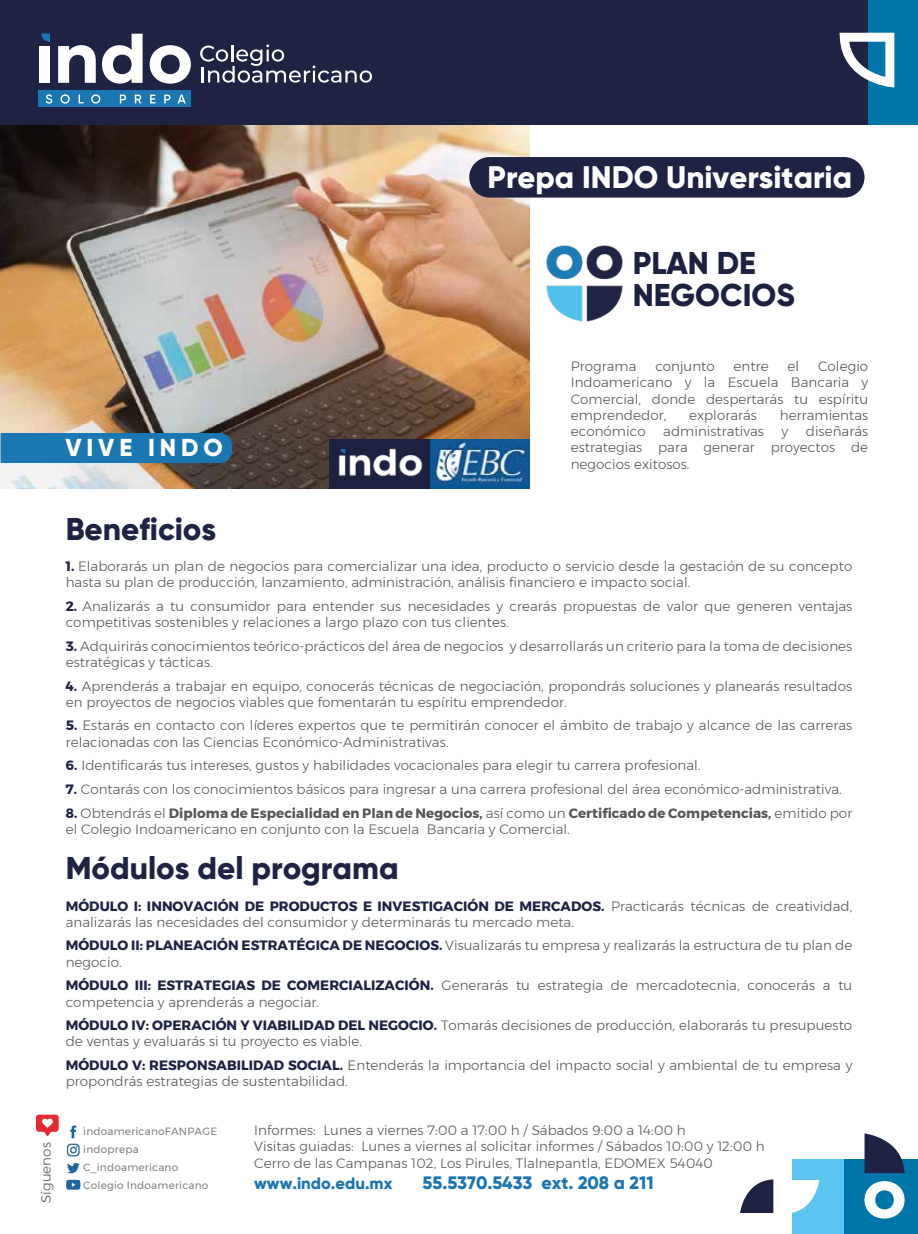
<style>
.page{position:relative;width:918px;height:1234px;background:#fff}
.page>*{position:absolute;margin:0;border:0;box-sizing:border-box;transform-origin:0 0}
.t1{font:800 31.5px "Gilroy";color:#1e2243}
.t2{font:800 31.5px/31.5px "Gilroy";color:#1d2140}
.t3{font:800 31.05px "Gilroy";color:#fff}
.t4{font:800 24.45px "Gilroy";letter-spacing:.2em;color:#fff}
.t5{font:800 18px "Gilroy";color:#1c75b3}
.t6{font:800 16.5px "Gilroy";color:#1c75b3}
.t7{font:300 13.5px/16.2px "Montserrat";letter-spacing:.005em;color:#575756}
.t8{font:300 13.5px/16.2px "Montserrat";letter-spacing:.005em;color:#585857}
.t9{font:10.5px/18px "Montserrat";letter-spacing:.02em;color:#818282}
.s1{font-weight:700;color:#1e2243}
.s2{font-weight:700}
</style>
<div class="page">
<img style="left:0;top:125px;width:530px;height:364px">
<div style="left:1px;top:433px;width:231px;height:30px;background:#1b77b2"></div>
<div style="left:843px;top:1159px;width:75px;height:75px;background:#0075a9"></div>
<svg style="left:864px;top:1181px;width:41px;height:37px"></svg>
<svg style="left:865px;top:1133px;width:40px;height:40px"></svg>
<div style="left:792px;top:1159px;width:51px;height:75px;background:#5bc5f2"></div>
<svg style="left:740px;top:1179px;width:33px;height:34px"></svg>
<svg style="left:792px;top:1180px;width:27px;height:33px"></svg>
<div style="left:0;top:0;width:918px;height:125px;background:#1e2243"></div>
<div style="left:39px;top:46px;width:11px;height:37px;background:#fff"></div>
<svg style="left:58px;top:45px;width:38px;height:38px"></svg>
<svg style="left:102px;top:34px;width:41px;height:50px"></svg>
<svg style="left:150px;top:45px;width:41px;height:39px"></svg>
<svg style="left:200px;top:44px;width:172px;height:39px"></svg>
<svg style="left:41px;top:34px;width:9px;height:8px"></svg>
<div style="left:39px;top:90px;width:152px;height:17px;background:#1b77b2"></div>
<svg style="left:46px;top:94px;width:6px;height:10px"></svg>
<svg style="left:61px;top:94px;width:9px;height:10px"></svg>
<svg style="left:79px;top:95px;width:5px;height:8px"></svg>
<svg style="left:91px;top:94px;width:9px;height:10px"></svg>
<svg style="left:120px;top:95px;width:6px;height:8px"></svg>
<svg style="left:135px;top:95px;width:6px;height:8px"></svg>
<svg style="left:150px;top:95px;width:5px;height:8px"></svg>
<svg style="left:164px;top:95px;width:6px;height:8px"></svg>
<svg style="left:178px;top:95px;width:8px;height:8px"></svg>
<div style="left:868px;top:0;width:50px;height:125px;background:#0075a9"></div>
<svg style="left:839px;top:32px;width:56px;height:56px"></svg>
<svg style="left:67px;top:1163px;width:13px;height:10px"></svg>
<svg style="left:66px;top:1179px;width:14px;height:10px"></svg>
<svg style="left:67px;top:1125px;width:13px;height:31px"></svg>
<svg style="left:36px;top:1114px;width:23px;height:22px"></svg>
<div style="left:469px;top:157px;width:396px;height:41px;background:#1e2243;border-radius:20px"></div>
<div style="left:430px;top:439px;width:100px;height:50px;background:linear-gradient(to right,#035895,#035895)"></div>
<img style="left:433px;top:441px;width:94px;height:43px">
<div style="left:329px;top:439px;width:101px;height:50px;background:#1d2140"></div>
<img style="left:338px;top:448px;width:85px;height:29px">
<img style="left:546px;top:245px;width:77px;height:77px">
<h2 class="t3" style="left:488px;top:157px;width:366px">Prepa INDO Universitaria</h2>
<h1 class="t2" style="left:633px;top:247px;width:164px">PLAN DE<br>NEGOCIOS</h1>
<h3 class="t4" style="left:66px;top:432px;width:159px">VIVE INDO</h3>
<p class="t7" style="left:571px;top:358px;width:299px;text-align:justify;text-indent:247px">Colegio Indoamericano y la Escuela Bancaria y Comercial, donde despertarás tu espíritu emprendedor,</p>
<p class="t7" style="left:571px;top:358px;width:67px">Programa</p>
<p class="t7" style="left:655px;top:358px;width:61px">conjunto</p>
<p class="t7" style="left:734px;top:358px;width:37px">entre</p>
<p class="t7" style="left:788px;top:358px;width:13px">el</p>
<p class="t7" style="left:689px;top:407px;width:70px">explorarás</p>
<p class="t7" style="left:780px;top:407px;width:90px">herramientas</p>
<p class="t7" style="left:571px;top:423px;width:76px">económico</p>
<p class="t7" style="left:663px;top:423px;width:102px">administrativas</p>
<p class="t7" style="left:782px;top:423px;width:8px">y</p>
<p class="t7" style="left:571px;top:423px;width:299px;text-align:justify;text-indent:235px">diseñarás estrategias para generar proyectos de negocios exitosos.</p>
<h1 class="t1" style="left:66px;top:509px;width:152px">Beneficios</h1>
<p class="t7" style="left:66px;top:558px;width:788px"><span class="s1">1.</span> Elaborarás un plan de negocios para comercializar una idea, producto o servicio desde la gestación de su concepto hasta su plan de producción, lanzamiento, administración, análisis financiero e impacto social.</p>
<p class="t7" style="left:66px;top:597px;width:788px"><span class="s1">2.</span> Analizarás a tu consumidor para entender sus necesidades y crearás propuestas de valor que generen ventajas competitivas sostenibles y relaciones a largo plazo con tus clientes.</p>
<p class="t7" style="left:66px;top:637px;width:788px"><span class="s1">3.</span> Adquirirás conocimientos teórico-prácticos del área de negocios y desarrollarás un criterio para la toma de decisiones estratégicas y tácticas.</p>
<p class="t7" style="left:66px;top:677px;width:788px"><span class="s1">4.</span> Aprenderás a trabajar en equipo, conocerás técnicas de negociación, propondrás soluciones y planearás resultados en proyectos de negocios viables que fomentarán tu espíritu emprendedor.</p>
<p class="t7" style="left:66px;top:717px;width:788px"><span class="s1">5.</span> Estarás en contacto con líderes expertos que te permitirán conocer el ámbito de trabajo y alcance de las carreras relacionadas con las Ciencias Económico-Administrativas.</p>
<p class="t7" style="left:66px;top:757px;width:636px"><span class="s1">6.</span> Identificarás tus intereses, gustos y habilidades vocacionales para elegir tu carrera profesional.</p>
<p class="t7" style="left:66px;top:781px;width:778px"><span class="s1">7.</span> Contarás con los conocimientos básicos para ingresar a una carrera profesional del área económico-administrativa.</p>
<p class="t7" style="left:66px;top:805px;width:788px"><span class="s1">8.</span> Obtendrás el <span class="s2">Diploma de Especialidad en Plan de Negocios,</span> así como un <span class="s2">Certificado de Competencias,</span> emitido por el Colegio Indoamericano en conjunto con la Escuela Bancaria y Comercial.</p>
<h1 class="t1" style="left:66px;top:848px;width:335px">Módulos del programa</h1>
<p class="t7" style="left:66px;top:897px;width:788px"><span class="s1">MÓDULO I: INNOVACIÓN DE PRODUCTOS E INVESTIGACIÓN DE MERCADOS.</span> Practicarás técnicas de creatividad, analizarás las necesidades del consumidor y determinarás tu mercado meta.</p>
<p class="t7" style="left:66px;top:937px;width:788px"><span class="s1">MÓDULO II: PLANEACIÓN ESTRATÉGICA DE NEGOCIOS.</span> Visualizarás tu empresa y realizarás la estructura de tu plan de negocio.</p>
<p class="t7" style="left:66px;top:977px;width:788px"><span class="s1">MÓDULO III: ESTRATEGIAS DE COMERCIALIZACIÓN.</span> Generarás tu estrategia de mercadotecnia, conocerás a tu competencia y aprenderás a negociar.</p>
<p class="t7" style="left:66px;top:1017px;width:788px"><span class="s1">MÓDULO IV: OPERACIÓN Y VIABILIDAD DEL NEGOCIO.</span> Tomarás decisiones de producción, elaborarás tu presupuesto de ventas y evaluarás si tu proyecto es viable.</p>
<p class="t7" style="left:66px;top:1057px;width:788px"><span class="s1">MÓDULO V: RESPONSABILIDAD SOCIAL.</span> Entenderás la importancia del impacto social y ambiental de tu empresa y propondrás estrategias de sustentabilidad.</p>
<p class="t8" style="left:38px;top:1203px;width:62px;rotate:-90deg">Síguenos</p>
<p class="t9" style="left:83px;top:1122px;width:136px">indoamericanoFANPAGE indoprepa<br>C_indoamericano<br>Colegio Indoamericano</p>
<p class="t8" style="left:254px;top:1122px;width:512px">Informes: Lunes a viernes 7:00 a 17:00 h / Sábados 9:00 a 14:00 h<br>Visitas guiadas: Lunes a viernes al solicitar informes / Sábados 10:00 y 12:00 h<br>Cerro de las Campanas 102, Los Pirules, Tlalnepantla, EDOMEX 54040</p>
<p class="t6" style="left:254px;top:1173px;width:140px">www.indo.edu.mx</p>
<h3 class="t5" style="left:423px;top:1171px;width:233px">55.5370.5433 ext. 208 a 211</h3>
</div>
